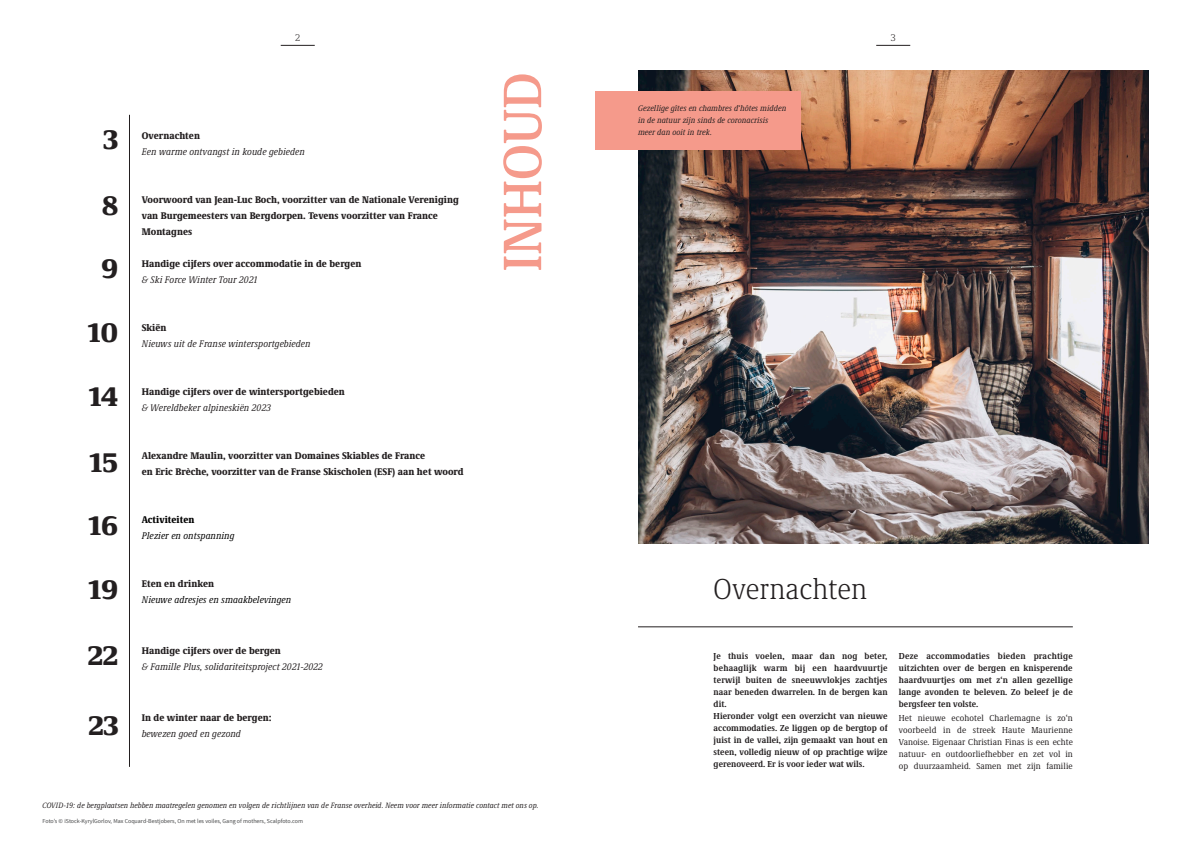
<style>
.page{position:relative;width:1191px;height:842px;background:#fff}
.page>*{position:absolute;margin:0;border:0;box-sizing:border-box;transform-origin:0 0}
.TOC___Title_Text{font:500 condensed 56px "Demos Next Pro";color:#f59a8b}
.Headline{font:300 condensed 30px "Demos Next Pro";color:#231f20}
.TOC___Page_Number{font:900 28px "Demos Next Pro";color:#231f20}
.TOC___Body_Text{font:900 condensed 10px/16px "Demos Next Pro";color:#231f20}
.TOC___Body_Text-2{font:italic condensed 10px "Demos Next Pro";color:#231f20}
.TOC___Body_Text-3{font:italic condensed 10px "Demos Next Pro";color:#000}
.TOC___Body_Text-4{font:900 condensed 10px "Demos Next Pro";color:#000}
.t1{font:300 10px "Demos Next Pro";color:#231f20}
.Body_Text{font:700 condensed 9px/12px "Demos Next Pro";color:#231f20;text-align:justify}
.Body_Text-2{font:condensed 9px/12px "Demos Next Pro";letter-spacing:.01em;color:#231f20;text-align:justify}
.t2{font:italic condensed 8.5px/12px "Demos Next Pro";color:#231f20}
.Body_Text-3{font:italic condensed 8px "Demos Next Pro";color:#231f20}
.Body_Text-4{font:6px "Source Sans Pro";color:#464748}
</style>
<div class="page">
<img style="left:638px;top:71px;width:510px;height:473px">
<hr style="left:876px;top:45px;width:34px;height:1px;background:#231f20">
<hr style="left:281px;top:45px;width:34px;height:1px;background:#231f20">
<hr style="left:129px;top:115px;width:1px;height:652px;background:#231f20">
<div style="left:595px;top:91px;width:205px;height:59px;background:#f59a8b"></div>
<hr style="left:638px;top:626px;width:434px;height:1px;background:#231f20">
<p class="TOC___Page_Number" style="left:103px;top:119px;width:17px">3</p>
<p class="TOC___Page_Number" style="left:102px;top:185px;width:18px">8</p>
<p class="TOC___Page_Number" style="left:102px;top:248px;width:18px">9</p>
<p class="TOC___Page_Number" style="left:88px;top:312px;width:32px">10</p>
<p class="TOC___Page_Number" style="left:89px;top:376px;width:31px">14</p>
<p class="TOC___Page_Number" style="left:89px;top:442px;width:30px">15</p>
<p class="TOC___Page_Number" style="left:88px;top:505px;width:31px">16</p>
<p class="TOC___Page_Number" style="left:88px;top:569px;width:31px">19</p>
<p class="TOC___Page_Number" style="left:88px;top:635px;width:32px">22</p>
<p class="TOC___Page_Number" style="left:88px;top:704px;width:32px">23</p>
<p class="t1" style="left:295px;top:32px;width:6px">2</p>
<p class="t1" style="left:890px;top:32px;width:6px">3</p>
<p class="TOC___Title_Text" style="left:484px;top:271px;width:200px;rotate:-90deg">INHOUD</p>
<p class="t2" style="left:638px;top:102px;width:150px">Gezellige gîtes en chambres d‘hôtes midden in de natuur zijn sinds de coronacrisis meer dan ooit in trek.</p>
<p class="TOC___Body_Text" style="left:142px;top:127px;width:60px">Overnachten</p>
<p class="TOC___Body_Text-2" style="left:142px;top:145px;width:164px">Een warme ontvangst in koude gebieden</p>
<p class="TOC___Body_Text" style="left:142px;top:191px;width:318px">Voorwoord van Jean-Luc Boch, voorzitter van de Nationale Vereniging van Burgemeesters van Bergdorpen. Tevens voorzitter van France<br>Montagnes</p>
<p class="TOC___Body_Text" style="left:142px;top:255px;width:221px">Handige cijfers over accommodatie in de bergen</p>
<p class="TOC___Body_Text-2" style="left:142px;top:273px;width:117px">&amp; Ski Force Winter Tour 2021</p>
<p class="TOC___Body_Text" style="left:142px;top:319px;width:26px">Skiën</p>
<p class="TOC___Body_Text-2" style="left:142px;top:337px;width:170px">Nieuws uit de Franse wintersportgebieden</p>
<p class="TOC___Body_Text" style="left:142px;top:383px;width:205px">Handige cijfers over de wintersportgebieden</p>
<p class="TOC___Body_Text-2" style="left:142px;top:401px;width:131px">&amp; Wereldbeker alpineskiën 2023</p>
<p class="TOC___Body_Text" style="left:142px;top:447px;width:285px">Alexandre Maulin, voorzitter van Domaines Skiables de France</p>
<p class="TOC___Body_Text" style="left:142px;top:463px;width:323px">en Eric Brèche, voorzitter van de Franse Skischolen (ESF) aan het woord</p>
<p class="TOC___Body_Text-4" style="left:142px;top:513px;width:54px">Activiteiten</p>
<p class="TOC___Body_Text-3" style="left:142px;top:529px;width:94px">Plezier en ontspanning</p>
<p class="TOC___Body_Text" style="left:142px;top:575px;width:74px">Eten en drinken</p>
<p class="TOC___Body_Text-3" style="left:142px;top:593px;width:151px">Nieuwe adresjes en smaakbelevingen</p>
<p class="TOC___Body_Text" style="left:142px;top:642px;width:141px">Handige cijfers over de bergen</p>
<p class="TOC___Body_Text-2" style="left:142px;top:660px;width:183px">&amp; Famille Plus, solidariteitsproject 2021-2022</p>
<p class="TOC___Body_Text" style="left:142px;top:709px;width:131px">In de winter naar de bergen:</p>
<p class="TOC___Body_Text-2" style="left:142px;top:727px;width:101px">bewezen goed en gezond</p>
<p class="Headline" style="left:713px;top:570px;width:155px">Overnachten</p>
<p class="Body_Text" style="left:713px;top:650px;width:175px">Je thuis voelen, maar dan nog beter, behaaglijk warm bij een haardvuurtje terwijl buiten de sneeuwvlokjes zachtjes naar beneden dwarrelen. In de bergen kan dit.</p>
<p class="Body_Text" style="left:713px;top:710px;width:175px">Hieronder volgt een overzicht van nieuwe accommodaties. Ze liggen op de bergtop of juist in de vallei, zijn gemaakt van hout en steen, volledig nieuw of op prachtige wijze gerenoveerd. Er is voor ieder wat wils.</p>
<p class="Body_Text" style="left:899px;top:650px;width:175px">Deze accommodaties bieden prachtige uitzichten over de bergen en knisperende haardvuurtjes om met z‘n allen gezellige lange avonden te beleven. Zo beleef je de bergsfeer ten volste.</p>
<p class="Body_Text-2" style="left:899px;top:712px;width:175px">Het nieuwe ecohotel Charlemagne is zo‘n voorbeeld in de streek Haute Maurienne Vanoise. Eigenaar Christian Finas is een echte natuur- en outdoorliefhebber en zet vol in op duurzaamheid. Samen met zijn familie</p>
<p class="Body_Text-3" style="left:43px;top:799px;width:497px">COVID-19: de bergplaatsen hebben maatregelen genomen en volgen de richtlijnen van de Franse overheid. Neem voor meer informatie contact met ons op.</p>
<p class="Body_Text-4" style="left:43px;top:817px;width:262px">Foto’s © iStock-KyrylGorlov, Max Coquard-Bestjobers, On met les voiles, Gang of mothers, Scalpfoto.com</p>
</div>
